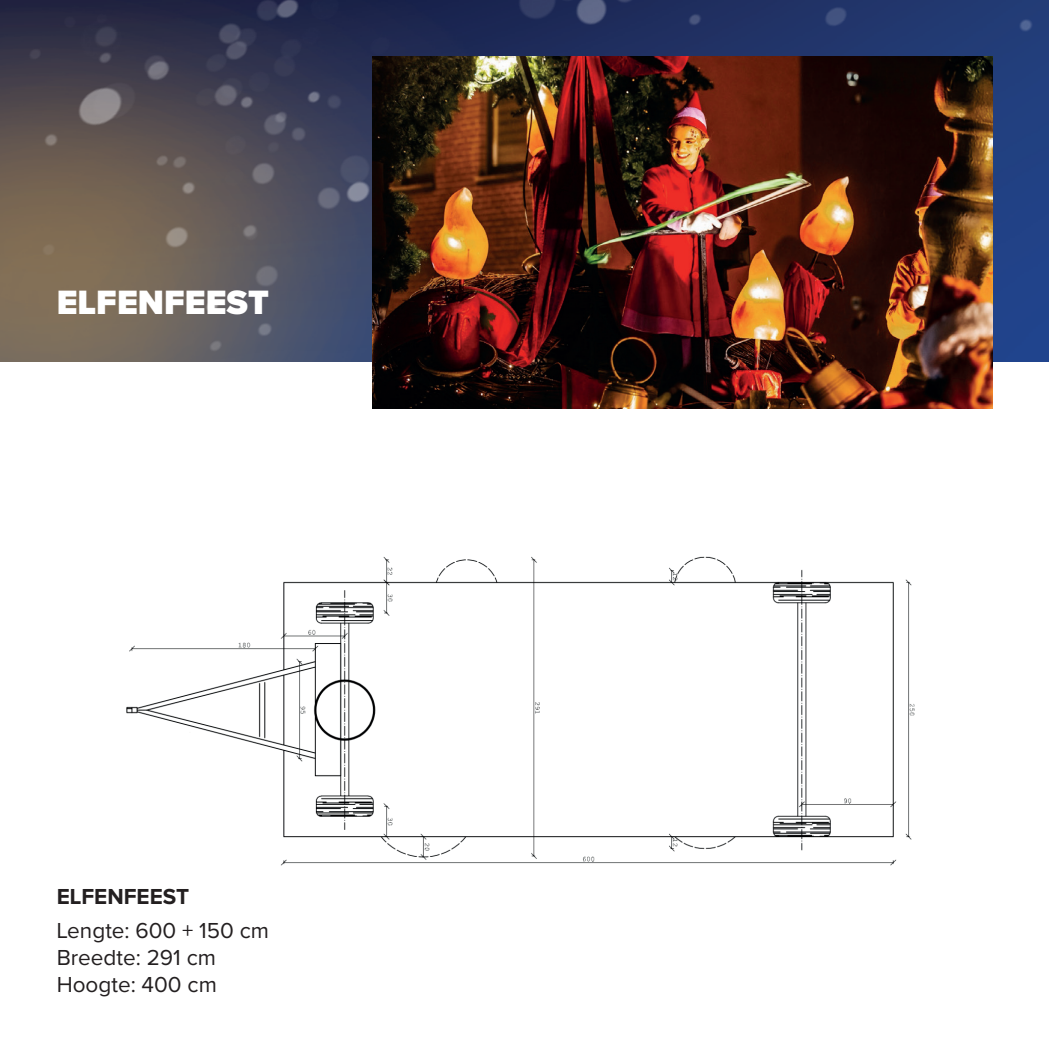
<style>
.page{position:relative;width:1049px;height:1049px;background:#fff}
.page>*{position:absolute;margin:0;border:0;box-sizing:border-box;transform-origin:0 0}
.t1{font:900 35px "Proxima Nova";color:#fff}
.t2{font:22.5px/27px "Proxima Nova";color:#231f20}
.t3{font:700 22.5px "Proxima Nova";color:#231f20}
</style>
<div class="page">
<img style="left:680px;top:0;width:369px;height:361px">
<img style="left:0;top:0;width:680px;height:361px">
<img style="left:372px;top:57px;width:620px;height:352px">
<img style="left:126px;top:556px;width:789px;height:310px">
<h1 class="t1" style="left:57px;top:276px;width:214px">ELFENFEEST</h1>
<p class="t3" style="left:57px;top:886px;width:134px">ELFENFEEST</p>
<p class="t2" style="left:57px;top:918px;width:214px">Lengte: 600 + 150 cm<br>Breedte: 291 cm<br>Hoogte: 400 cm</p>
</div>
